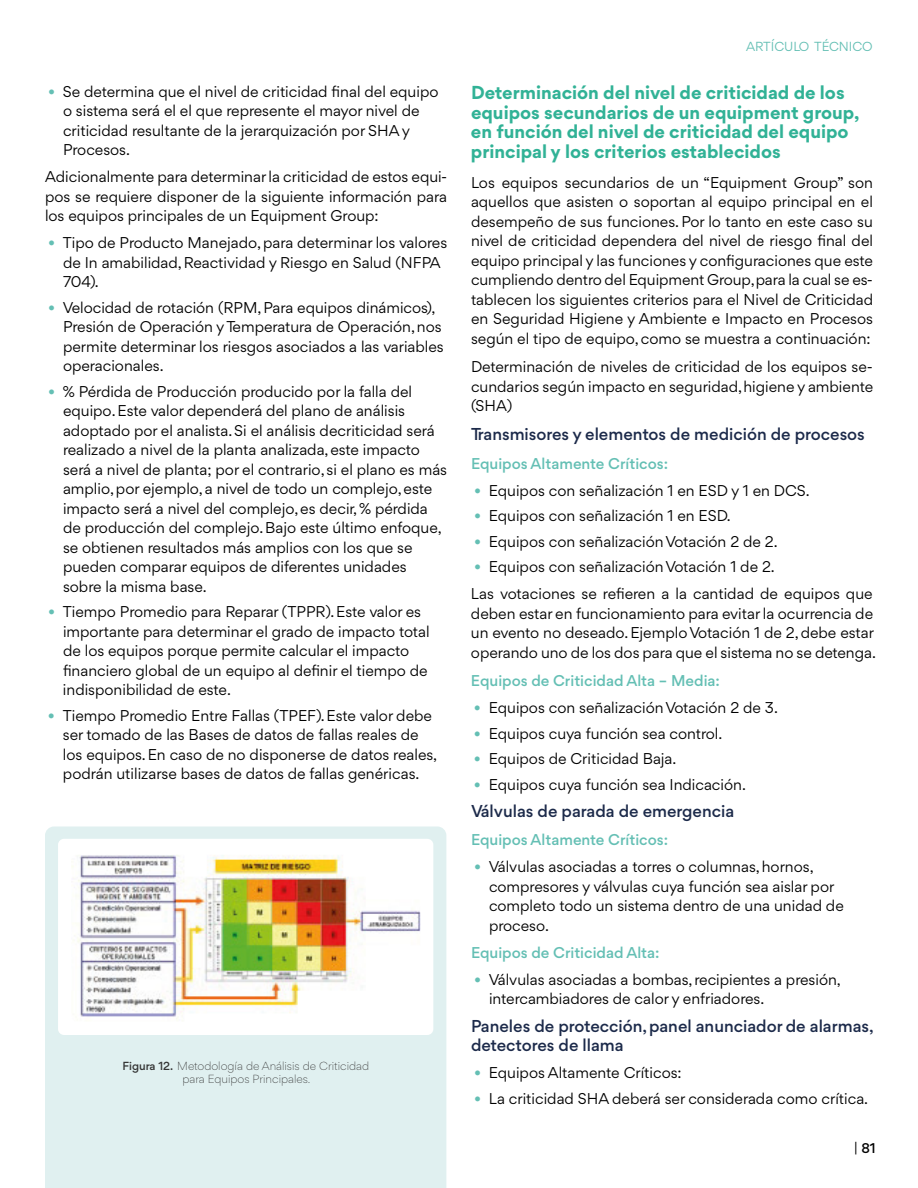
<style>
.page{position:relative;width:918px;height:1188px;background:#fff}
.page>*{position:absolute;margin:0;border:0;box-sizing:border-box;transform-origin:0 0}
.t1{font:700 18px/19.5px "Gordita";color:#31b296}
.t2{font:500 16.5px/19.8px "Gordita";color:#1c2a4a}
.t3{font:15px/19.5px "Gordita";color:#000}
.t4{font:500 15px "Gordita";color:#64bfb4}
.t5{font:500 13.5px "Gordita";color:#000}
.t6{font:12.6px "Gordita";color:#64bfb4}
.t7{font:300 11.25px/13.5px "Gordita";color:#333;text-align:center}
.s1{color:#64bfb4}
.s2{font-weight:500}
.s3{font-weight:400}
</style>
<div class="page">
<div style="left:45px;top:826px;width:401px;height:362px;background:#e0f0f0"></div>
<div style="left:58px;top:839px;width:375px;height:196px;background:#fff;border-radius:6px"></div>
<img style="left:71px;top:855px;width:349px;height:164px">
<p class="t3" style="left:63px;top:81px;width:377px;text-indent:-15px"><span class="s1">•</span> Se determina que el nivel de criticidad final del equipo o sistema será el el que represente el mayor nivel de criticidad resultante de la jerarquización por SHA y Procesos.</p>
<p class="t3" style="left:45px;top:167px;width:404px;text-align:justify">Adicionalmente para determinarla criticidad de estos equi&shy;pos se requiere disponer de la siguiente información para los equipos principales de un Equipment Group:</p>
<p class="t3" style="left:63px;top:233px;width:386px;text-indent:-15px"><span class="s1">•</span> Tipo de Producto Manejado,para determinar los valores de In amabilidad,Reactividad y Riesgo en Salud (NFPA<br>704).</p>
<p class="t3" style="left:63px;top:297px;width:382px;text-indent:-15px"><span class="s1">•</span> Velocidad de rotación (RPM,Para equipos dinámicos), Presión de Operación yTemperatura de Operación, nos permite determinar los riesgos asociados a las variables operacionales.</p>
<p class="t3" style="left:63px;top:381px;width:386px;text-indent:-15px"><span class="s1">•</span> % Pérdida de Producción producido por la falla del equipo. Este valor dependerá del plano de análisis adoptado por el analista. Si el análisis decriticidad será realizado a nivel de la planta analizada, este impacto será a nivel de planta; por el contrario, si el plano es más amplio, por ejemplo, a nivel de todo un complejo, este impacto será a nivel del complejo, es decir, % pérdida de producción del complejo. Bajo este último enfoque, se obtienen resultados más amplios con los que se pueden comparar equipos de diferentes unidades sobre la misma base.</p>
<p class="t3" style="left:63px;top:602px;width:368px;text-indent:-15px"><span class="s1">•</span> Tiempo Promedio para Reparar (TPPR). Este valor es importante para determinar el grado de impacto total de los equipos porque permite calcular el impacto financiero global de un equipo al definir el tiempo de indisponibilidad de este.</p>
<p class="t3" style="left:63px;top:705px;width:376px;text-indent:-15px"><span class="s1">•</span> Tiempo Promedio Entre Fallas (TPEF). Este valor debe ser tomado de las Bases de datos de fallas reales de los equipos. En caso de no disponerse de datos reales, podrán utilizarse bases de datos de fallas genéricas.</p>
<p class="t7" style="left:122px;top:1058px;width:248px"><span class="s2">Figura 12.</span> Metodología de Análisis de Criticidad para Equipos Principales.</p>
<p class="t6" style="left:746px;top:38px;width:128px">ARTÍCULO TÉCNICO</p>
<p class="t1" style="left:471px;top:83px;width:390px">Determinación del nivel de criticidad de los equipos secundarios de un equipment group, en función del nivel de criticidad del equipo principal y los criterios establecidos</p>
<p class="t3" style="left:471px;top:172px;width:404px;text-align:justify">Los equipos secundarios de un “Equipment Group” son aquellos que asisten o soportan al equipo principal en el desempeño de sus funciones. Por lo tanto en este caso su nivel de criticidad dependera del nivel de riesgo final del equipo principal y las funciones y configuraciones que este cumpliendo dentro del Equipment Group,para la cual se es&shy;tablecen los siguientes criterios para el Nivel de Criticidad en Seguridad Higiene y Ambiente e Impacto en Procesos según el tipo de equipo, como se muestra a continuación:</p>
<p class="t3" style="left:471px;top:357px;width:404px;text-align:justify">Determinación de niveles de criticidad de los equipos se&shy;cundarios según impacto en seguridad,higiene y ambiente (SHA)</p>
<p class="t2" style="left:471px;top:424px;width:395px">Transmisores y elementos de medición de procesos</p>
<p class="t4" style="left:471px;top:453px;width:199px">Equipos Altamente Críticos:</p>
<p class="t3" style="left:474px;top:480px;width:337px"><span class="s1">•</span> Equipos con señalización 1 en ESD y 1 en DCS.</p>
<p class="t3" style="left:474px;top:506px;width:258px"><span class="s1">•</span> Equipos con señalización 1 en ESD.</p>
<p class="t3" style="left:474px;top:531px;width:305px"><span class="s1">•</span> Equipos con señalizaciónVotación 2 de 2.</p>
<p class="t3" style="left:471px;top:553px;width:403px;line-height:27px"><span class="s1">•</span> Equipos con señalizaciónVotación 1 de 2.<br>Las votaciones se refieren a la cantidad de equipos que</p>
<p class="t3" style="left:471px;top:603px;width:406px">deben estar en funcionamiento para evitar la ocurrencia de un evento no deseado.EjemploVotación 1 de 2,debe estar operando uno de los dos para que el sistema no se detenga.</p>
<p class="t4" style="left:471px;top:670px;width:251px">Equipos de Criticidad Alta – Media:</p>
<p class="t3" style="left:474px;top:698px;width:305px"><span class="s1">•</span> Equipos con señalizaciónVotación 2 de 3.</p>
<p class="t3" style="left:474px;top:723px;width:250px"><span class="s1">•</span> Equipos cuya función sea control.</p>
<p class="t3" style="left:474px;top:749px;width:204px"><span class="s1">•</span> Equipos de Criticidad Baja.</p>
<p class="t3" style="left:474px;top:774px;width:273px"><span class="s1">•</span> Equipos cuya función sea Indicación.</p>
<p class="t2" style="left:471px;top:801px;width:265px">Válvulas de parada de emergencia</p>
<p class="t4" style="left:471px;top:830px;width:199px">Equipos Altamente Críticos:</p>
<p class="t3" style="left:489px;top:857px;width:356px;text-indent:-15px"><span class="s1">•</span> Válvulas asociadas a torres o columnas, hornos, compresores y válvulas cuya función sea aislar por completo todo un sistema dentro de una unidad de proceso.</p>
<p class="t4" style="left:471px;top:942px;width:190px">Equipos de Criticidad Alta:</p>
<p class="t3" style="left:489px;top:970px;width:353px;text-indent:-15px"><span class="s1">•</span> Válvulas asociadas a bombas,recipientes a presión, intercambiadores de calor y enfriadores.</p>
<p class="t2" style="left:471px;top:1016px;width:404px">Paneles de protección, panel anunciador de alarmas, detectores de llama</p>
<p class="t3" style="left:474px;top:1063px;width:209px"><span class="s1">•</span> Equipos Altamente Críticos:</p>
<p class="t3" style="left:474px;top:1089px;width:396px"><span class="s1">•</span> La criticidad SHA deberá ser considerada como crítica.</p>
<p class="t5" style="left:854px;top:1139px;width:23px"><span class="s3">|</span> 81</p>
</div>
